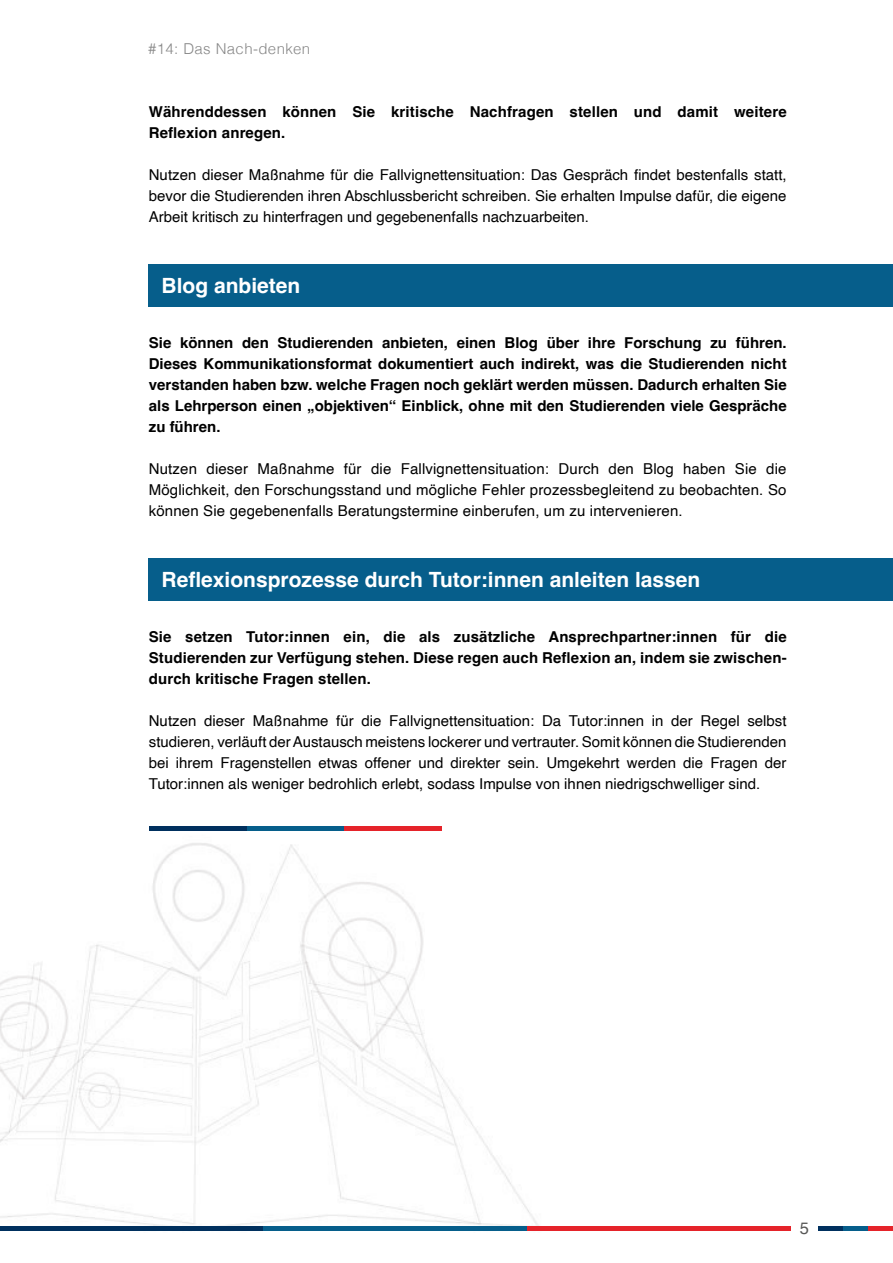
<style>
.page{position:relative;width:893px;height:1263px;background:#fff}
.page>*{position:absolute;margin:0;border:0;box-sizing:border-box;transform-origin:0 0}
.H2_blau{font:700 21px "Helvetica";color:#fff}
.t1{font:16.5px "Helvetica";color:#575756}
.p_copy{font:15px/21px "Helvetica";color:#000;text-align:justify}
.p_copy_bold{font:700 15px/21px "Helvetica";letter-spacing:.01em;color:#000;text-align:justify}
.t2{font:300 15px "Helvetica";letter-spacing:.025em;color:#878787}
</style>
<div class="page">
<img style="left:0;top:826px;width:571px;height:405px">
<hr style="left:818px;top:1226px;width:25px;height:4px;background:#00305e">
<hr style="left:843px;top:1226px;width:26px;height:4px;background:#065e8b">
<hr style="left:869px;top:1226px;width:24px;height:4px;background:#e5232a">
<hr style="left:0;top:1226px;width:264px;height:4px;background:#00305e">
<hr style="left:264px;top:1226px;width:263px;height:4px;background:#065e8b">
<hr style="left:527px;top:1226px;width:264px;height:4px;background:#e5232a">
<div style="left:149px;top:264px;width:744px;height:42px;background:#065e8b"></div>
<div style="left:149px;top:558px;width:744px;height:42px;background:#065e8b"></div>
<hr style="left:149px;top:827px;width:98px;height:4px;background:#00305e">
<hr style="left:247px;top:827px;width:97px;height:4px;background:#065e8b">
<hr style="left:344px;top:827px;width:98px;height:4px;background:#e5232a">
<p class="t2" style="left:148px;top:36px;width:164px">#14: Das Nach-denken</p>
<p class="p_copy_bold" style="left:149px;top:103px;width:639px">Währenddessen können Sie kritische Nachfragen stellen und damit weitere<br>Reflexion anregen.</p>
<p class="p_copy" style="left:149px;top:165px;width:639px">Nutzen dieser Maßnahme für die Fallvignettensituation: Das Gespräch findet bestenfalls statt, bevor die Studierenden ihren Abschlussbericht schreiben. Sie erhalten Impulse dafür, die eigene Arbeit kritisch zu hinterfragen und gegebenenfalls nachzuarbeiten.</p>
<h2 class="H2_blau" style="left:162px;top:273px;width:140px">Blog anbieten</h2>
<p class="p_copy_bold" style="left:149px;top:334px;width:639px">Sie können den Studierenden anbieten, einen Blog über ihre Forschung zu führen.<br>Dieses Kommunikationsformat dokumentiert auch indirekt, was die Studierenden nicht verstanden haben bzw. welche Fragen noch geklärt werden müssen. Dadurch erhalten Sie als Lehrperson einen „objektiven“ Einblick, ohne mit den Studierenden viele Gespräche zu führen.</p>
<p class="p_copy" style="left:149px;top:459px;width:639px">Nutzen dieser Maßnahme für die Fallvignettensituation: Durch den Blog haben Sie die Möglichkeit, den Forschungsstand und mögliche Fehler prozessbegleitend zu beobachten. So können Sie gegebenenfalls Beratungstermine einberufen, um zu intervenieren.</p>
<h2 class="H2_blau" style="left:162px;top:567px;width:540px">Reflexionsprozesse durch Tutor:innen anleiten lassen</h2>
<p class="p_copy_bold" style="left:149px;top:628px;width:639px">Sie setzen Tutor:innen ein, die als zusätzliche Ansprechpartner:innen für die Studierenden zur Verfügung stehen. Diese regen auch Reflexion an, indem sie zwischen&shy;durch kritische Fragen stellen.</p>
<p class="p_copy" style="left:149px;top:711px;width:639px">Nutzen dieser Maßnahme für die Fallvignettensituation: Da Tutor:innen in der Regel selbst studieren, verläuft der Austausch meistens lockerer und vertrauter. Somit können die Studierenden bei ihrem Fragenstellen etwas offener und direkter sein. Umgekehrt werden die Fragen der Tutor:innen als weniger bedrohlich erlebt, sodass Impulse von ihnen niedrigschwelliger sind.</p>
<p class="t1" style="left:800px;top:1215px;width:11px">5</p>
</div>
